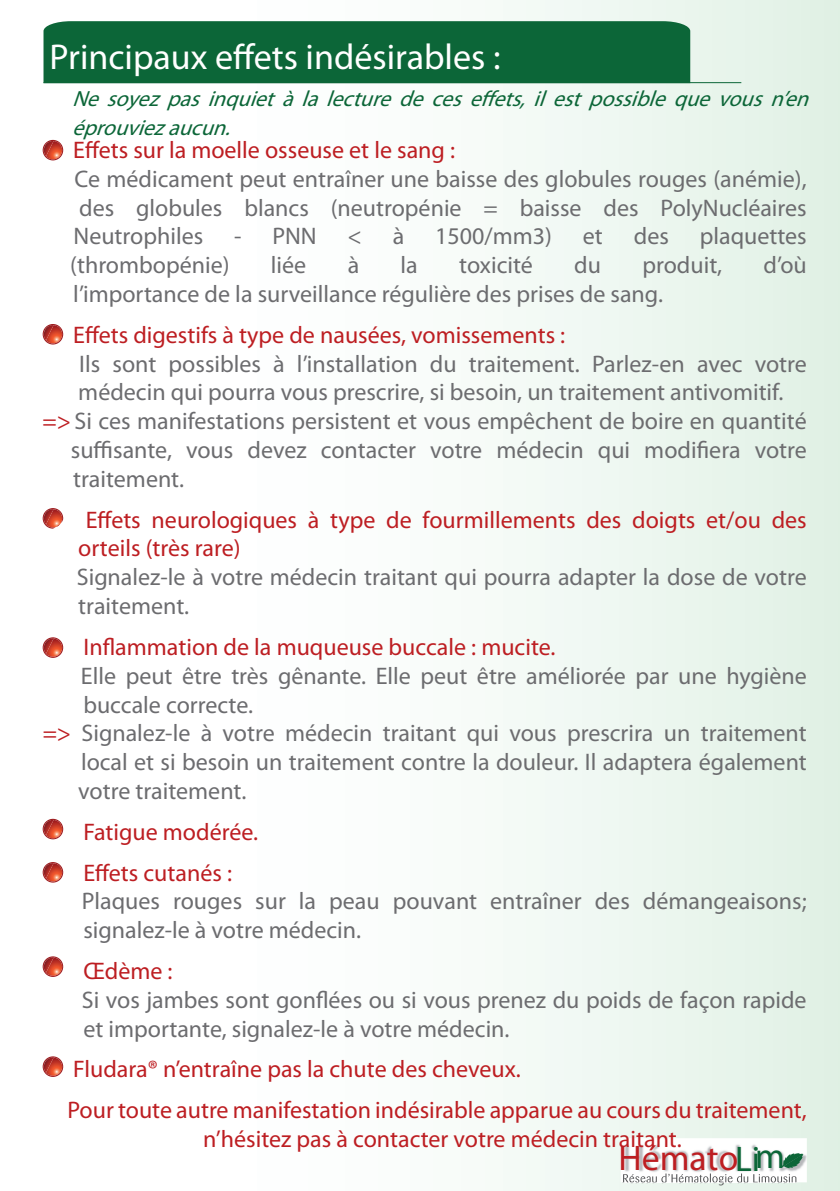
<style>
.page{position:relative;width:840px;height:1191px;background:#fff}
.page>*{position:absolute;margin:0;border:0;box-sizing:border-box;transform-origin:0 0}
.t1{font:36px "Myriad Pro";color:#fff}
.t2{font:35.6px "Myriad Pro";color:#bd1e22}
.t3{font:24px/28.8px "Myriad Pro";color:#6c6c6f}
.t4{font:24px/40.8px "Myriad Pro";color:#bd1e22}
.t5{font:italic 22px/28.8px "Myriad Pro";color:#0c6638}
.s1{color:#bd1e22}
.s2{color:#0c6638}
</style>
<div class="page">
<div style="left:0;top:0;width:839px;height:1191px;background:linear-gradient(to right,#fff,#e5f3e9)"></div>
<div style="left:43px;top:21px;width:646px;height:61px;background:#0c6638"></div>
<hr style="left:43px;top:82px;width:698px;height:1px;background:#0c6638">
<img style="left:620px;top:1138px;width:186px;height:44px">
<img style="left:789px;top:1173px;width:7px;height:9px">
<img style="left:622px;top:1173px;width:167px;height:9px">
<svg style="left:779px;top:1152px;width:23px;height:16px"></svg>
<svg style="left:43px;top:140px;width:20px;height:20px"></svg>
<svg style="left:43px;top:324px;width:20px;height:20px"></svg>
<svg style="left:43px;top:508px;width:20px;height:20px"></svg>
<svg style="left:43px;top:637px;width:20px;height:21px"></svg>
<svg style="left:43px;top:819px;width:20px;height:20px"></svg>
<svg style="left:43px;top:862px;width:20px;height:20px"></svg>
<svg style="left:43px;top:956px;width:20px;height:21px"></svg>
<svg style="left:43px;top:1056px;width:20px;height:21px"></svg>
<h1 class="t1" style="left:49px;top:34px;width:452px">Principaux effets indésirables :</h1>
<p class="t5" style="left:72px;top:84px;width:745px">Nesoyezpasinquietàlalecturedeceseffets,ilestpossiblequevousn’en éprouviezaucun.</p>
<p class="t4" style="left:73px;top:129px;width:383px">Effets sur la moelle osseuse et le sang :</p>
<p class="t3" style="left:73px;top:164px;width:734px;text-align:justify">Ce médicament peut entraîner une baisse des globules rouges (anémie), des globules blancs (neutropénie = baisse des PolyNucléaires Neutrophiles</p>
<p class="t3" style="left:234px;top:221px;width:84px">- PNN</p>
<p class="t3" style="left:347px;top:221px;width:16px">&lt;</p>
<p class="t3" style="left:392px;top:221px;width:13px">à</p>
<p class="t3" style="left:435px;top:221px;width:118px">1500/mm3)</p>
<p class="t3" style="left:582px;top:221px;width:21px">et</p>
<p class="t3" style="left:633px;top:221px;width:37px">des</p>
<p class="t3" style="left:699px;top:221px;width:108px">plaquettes</p>
<p class="t3" style="left:70px;top:250px;width:161px">(thrombopénie)</p>
<p class="t3" style="left:271px;top:250px;width:37px">liée</p>
<p class="t3" style="left:347px;top:250px;width:13px">à</p>
<p class="t3" style="left:400px;top:250px;width:19px">la</p>
<p class="t3" style="left:459px;top:250px;width:75px">toxicité</p>
<p class="t3" style="left:574px;top:250px;width:28px">du</p>
<p class="t3" style="left:642px;top:250px;width:81px">produit,</p>
<p class="t3" style="left:763px;top:250px;width:45px">d’où</p>
<p class="t3" style="left:73px;top:279px;width:591px">l’importance de la surveillance régulière des prises de sang.</p>
<p class="t4" style="left:73px;top:314px;width:493px">Effets digestifs à type de nausées, vomissements :</p>
<p class="t3" style="left:79px;top:349px;width:728px">Ils sont possibles à l’installation du traitement. Parlez-en avec votre</p>
<p class="t3" style="left:78px;top:377px;width:706px">médecin qui pourra vous prescrire, si besoin, un traitement antivomitif.</p>
<p class="t3" style="left:43px;top:406px;width:765px"><span class="s1">=&gt;</span>Si ces manifestations persistent et vous empêchent de boire en quantité</p>
<p class="t3" style="left:71px;top:435px;width:737px">suffisante, vous devez contacter votre médecin qui modifiera votre</p>
<p class="t3" style="left:73px;top:464px;width:112px">traitement.</p>
<p class="t4" style="left:78px;top:505px;width:729px;line-height:28.8px;text-indent:7px">Effets neurologiques à type de fourmillements des doigts et/ou des orteils (très rare)</p>
<p class="t3" style="left:77px;top:562px;width:731px">Signalez-le à votre médecin traitant qui pourra adapter la dose de votre traitement.</p>
<p class="t4" style="left:83px;top:626px;width:473px">Inflammation de la muqueuse buccale : mucite.</p>
<p class="t3" style="left:81px;top:661px;width:727px">Elle peut être très gênante. Elle peut être améliorée par une hygiène</p>
<p class="t3" style="left:83px;top:689px;width:171px">buccale correcte.</p>
<p class="t3" style="left:43px;top:718px;width:765px"><span class="s1">=&gt;</span> Signalez-le à votre médecin traitant qui vous prescrira un traitement</p>
<p class="t3" style="left:81px;top:747px;width:727px">local et si besoin un traitement contre la douleur. Il adaptera également</p>
<p class="t3" style="left:78px;top:776px;width:169px">votre traitement.</p>
<p class="t4" style="left:83px;top:811px;width:176px">Fatigue modérée.<br>Effets cutanés :</p>
<p class="t3" style="left:82px;top:886px;width:725px">Plaques rouges sur la peau pouvant entraîner des démangeaisons; signalez-le à votre médecin.</p>
<p class="t4" style="left:83px;top:950px;width:91px">Œdème :</p>
<p class="t3" style="left:82px;top:985px;width:725px">Si vos jambes sont gonflées ou si vous prenez du poids de façon rapide et importante, signalez-le à votre médecin.</p>
<p class="t4" style="left:67px;top:1048px;width:740px">Fludara® n’entraîne pas la chute des cheveux.<br>Pour toute autre manifestation indésirable apparue au cours du traitement,</p>
<p class="t4" style="left:203px;top:1118px;width:479px">n’hésitez pas à contacter votre médecin traitant.</p>
<h2 class="t2" style="left:618px;top:1136px;width:168px">Hémato<span class="s2">Lim</span></h2>
</div>
